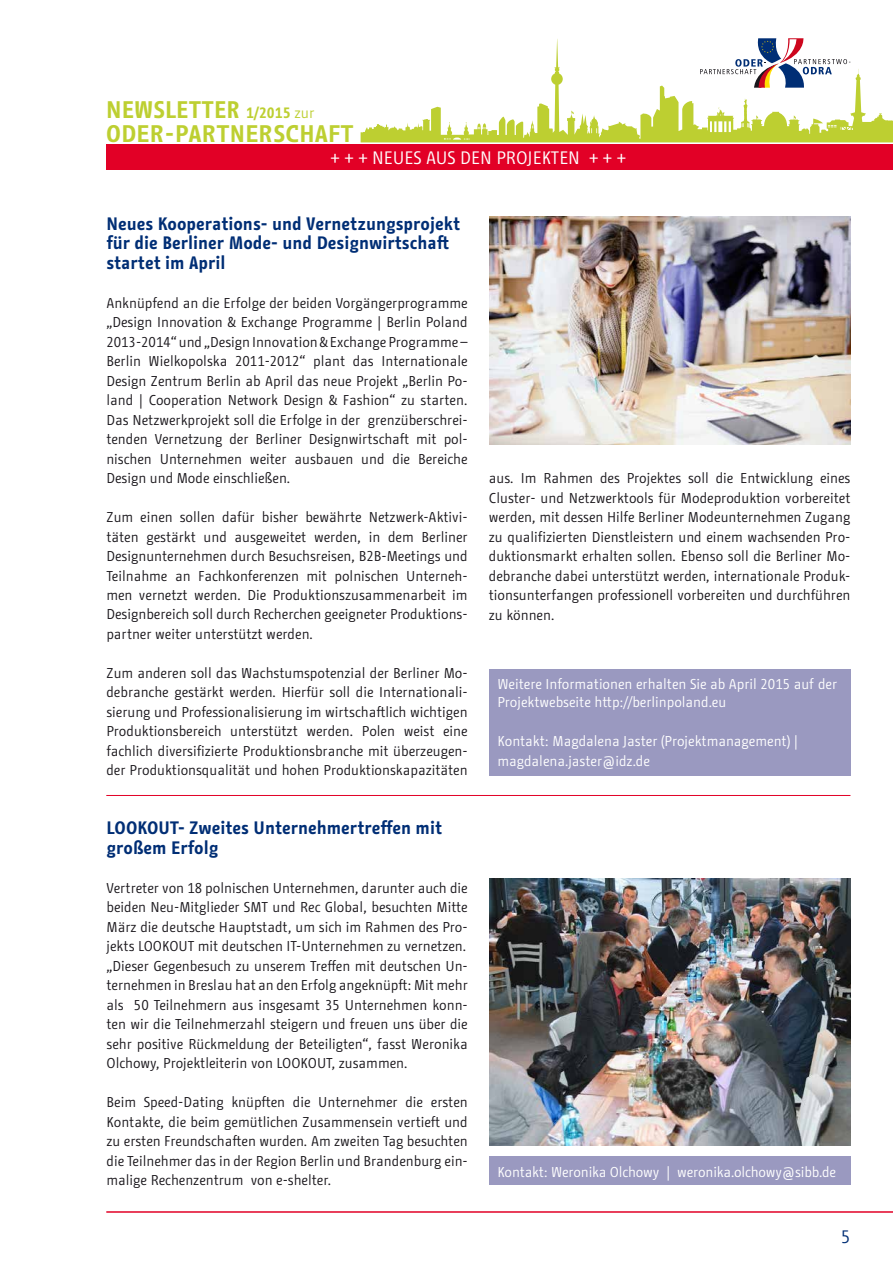
<style>
.page{position:relative;width:893px;height:1263px;background:#fff}
.page>*{position:absolute;margin:0;border:0;box-sizing:border-box;transform-origin:0 0}
.t1{font:700 24px "BMF Change Sans Cond Int";letter-spacing:.005em;color:#bdcf31}
.t2{font:700 24px "BMF Change Letter Int";letter-spacing:.005em;color:#bdcf31}
.t3{font:700 18px/19.5px "BMF Change Sans Cond Int";color:#002e75}
.t4{font:18px "BMF Change Sans Cond Int";color:#fff}
.t5{font:18px "BMF Change Sans Cond Int";color:#002e75}
.t6{font:14.25px/19.5px "BMF Change Sans Cond Int";color:#1a171c;text-align:justify}
.t7{font:14.25px/18px "BMF Change Sans Cond Int";color:#fff}
.s1{font-size:15px}
.s2{font-weight:400;font-size:15px}
</style>
<div class="page">
<hr style="left:106px;top:1211px;width:787px;height:2px;background:#e20026">
<svg style="left:361px;top:39px;width:532px;height:103px"></svg>
<svg style="left:700px;top:38px;width:150px;height:50px"></svg>
<div style="left:106px;top:145px;width:787px;height:25px;background:#e20026"></div>
<hr style="left:106px;top:795px;width:744px;height:1px;background:#e20026">
<div style="left:489px;top:669px;width:361px;height:107px;background:#9a99c0"></div>
<div style="left:489px;top:1156px;width:361px;height:29px;background:#9a99c0"></div>
<img style="left:489px;top:879px;width:361px;height:267px">
<img style="left:489px;top:216px;width:361px;height:228px">
<h1 class="t1" style="left:106px;top:94px;width:210px">Newsletter <span class="s1">1/2015</span> <span class="s2">zur</span></h1>
<h1 class="t2" style="left:106px;top:118px;width:249px">ODER-PARTNERSCHAFT</h1>
<p class="t4" style="left:331px;top:146px;width:207px">+ + + Neues aus den Projekten</p>
<p class="t4" style="left:589px;top:146px;width:39px">+ + +</p>
<p class="t3" style="left:106px;top:213px;width:355px">Neues Kooperations- und Vernetzungsprojekt für die Berliner Mode- und Designwirtschaft startet im April</p>
<p class="t6" style="left:106px;top:293px;width:363px">Anknüpfend an die Erfolge der beiden Vorgängerprogramme „Design Innovation &amp; Exchange Programme | Berlin Poland 2013-2014“ und „Design Innovation &amp; Exchange Programme – Berlin Wielkopolska 2011-2012“ plant das Internationale Design Zentrum Berlin ab April das neue Projekt „Berlin Po&shy;land | Cooperation Network Design &amp; Fashion“ zu starten.<br>Das Netzwerkprojekt soll die Erfolge in der grenzüberschrei&shy;tenden Vernetzung der Berliner Designwirtschaft mit pol&shy;nischen U nternehmen weiter ausbauen und die Bereiche Design und Mode einschließen.</p>
<p class="t6" style="left:106px;top:507px;width:363px">Zum einen sollen dafür bisher bewährte Netzwerk-Aktivi&shy;täten gestärkt und ausgeweitet werden, in dem Berliner Designunternehmen durch Besuchsreisen, B2B-Meetings und Teilnahme an Fachkonferenzen mit polnischen U nterneh&shy;men vernetzt werden. Die Produktionszusammenarbeit im Designbereich soll durch Recherchen geeigneter Produktions&shy;partner weiter unterstützt werden.</p>
<p class="t6" style="left:106px;top:663px;width:363px">Zum anderen soll das Wachstumspotenzial der Berliner Mo&shy;debranche gestärkt werden. H ierfür soll die Internationali&shy;sierung und Professionalisierung im wirtschaftlich wichtigen Produktionsbereich unterstützt werden. Polen weist eine fachlich diversifizierte Produktionsbranche mit überzeugen&shy;der Produktionsqualität und hohen Produktionskapazitäten</p>
<p class="t3" style="left:107px;top:818px;width:337px">LOOKOUT- Zweites Unternehmertreffen mit großem Erfolg</p>
<p class="t6" style="left:107px;top:878px;width:363px;text-align:left">Vertreter von 18 polnischen U nternehmen, darunter auch die beiden Neu-Mitglieder SMT und Rec Global, besuchten Mitte März die deutsche H auptstadt, um sich im Rahmen des Pro&shy;jekts LOO KOUT mit deutschen IT-U nternehmen zu vernetzen. „Dieser Gegenbesuch zu unserem Treffen mit deutschen U n&shy;ternehmen in Breslau hat an den Erfolg angeknüpft: Mit mehr als 50 Teilnehmern aus insgesamt 35 U nternehmen konn&shy;ten wir die Teilnehmerzahl steigern und freuen uns über die sehr positive Rückmeldung der Beteiligten“, fasst Weronika Olchowy, Projektleiterin von LOO KOUT, zusammen.</p>
<p class="t6" style="left:107px;top:1092px;width:363px">Beim Speed-Dating knüpften die U nternehmer die ersten Kontakte, die beim gemütlichen Zusammensein vertieft und zu ersten Freundschaften wurden. Am zweiten Tag besuchten die Teilnehmer das in der Region Berlin und Brandenburg ein&shy;malige Rechenzentrum von e-shelter.</p>
<p class="t6" style="left:489px;top:468px;width:363px">aus. Im Rahmen des Projektes soll die Entwicklung eines Cluster- und Netzwerktools für Modeproduktion vorbereitet werden, mit dessen H ilfe Berliner Modeunternehmen Zugang zu qualifizierten Dienstleistern und einem wachsenden Pro&shy;duktionsmarkt erhalten sollen. Ebenso soll die Berliner Mo&shy;debranche dabei unterstützt werden, internationale Produk&shy;tionsunterfangen professionell vorbereiten und durchführen zu können.</p>
<p class="t7" style="left:497px;top:675px;width:341px">Weitere Informationen erhalten Sie ab April 2015 auf der<br>Projektwebseite http://berlinpoland.eu</p>
<p class="t7" style="left:497px;top:731px;width:302px;line-height:19.5px">Kontakt: Magdalena Jaster (Projektmanagement) | magdalena.jaster@idz.de</p>
<p class="t7" style="left:497px;top:1162px;width:340px">Kontakt: Weronika Olchowy | weronika.olchowy@sibb.de</p>
<p class="t5" style="left:841px;top:1224px;width:11px">5</p>
</div>
